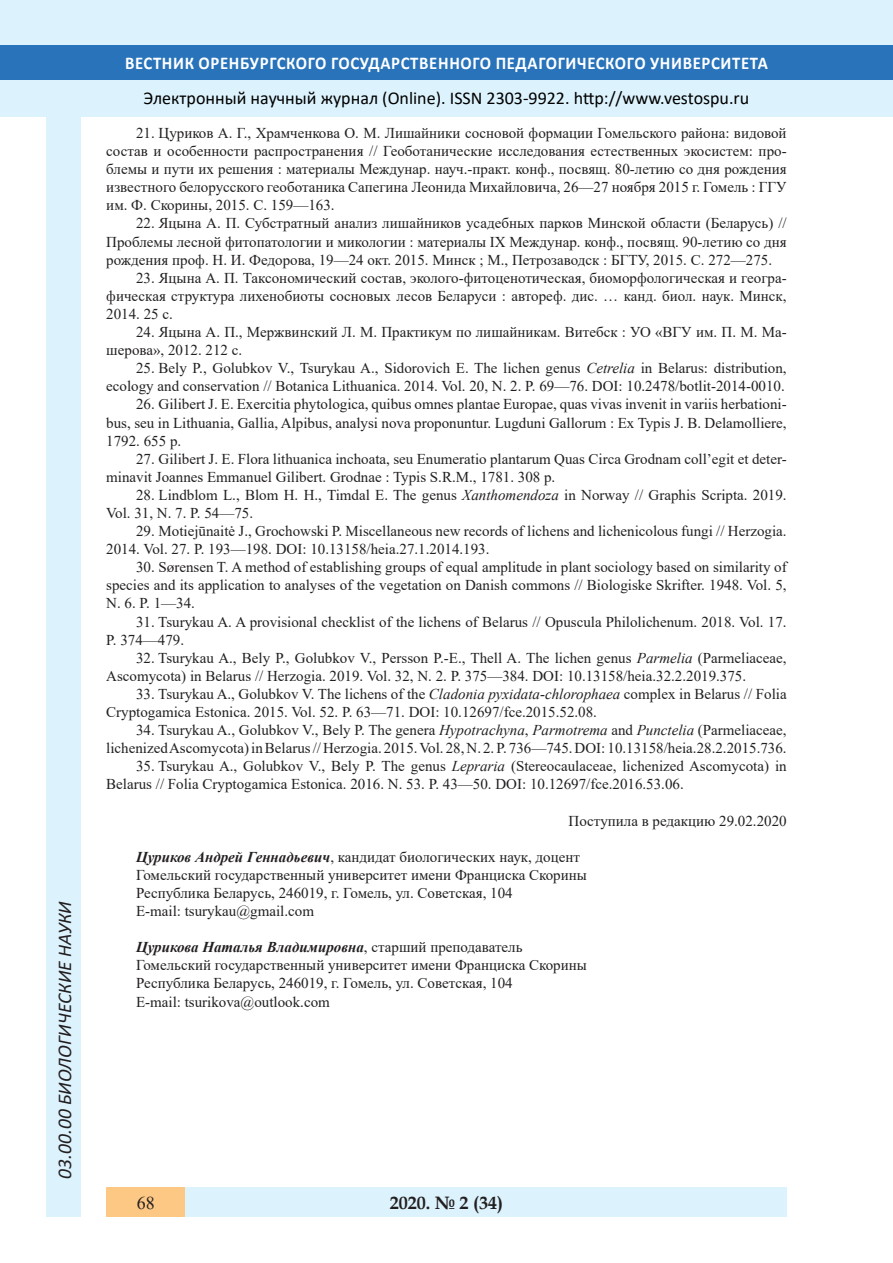
<style>
.page{position:relative;width:893px;height:1263px;background:#fff}
.page>*{position:absolute;margin:0;border:0;box-sizing:border-box;transform-origin:0 0}
.t1{font:italic 19.5px "Calibri";color:#231f20}
.t2{font:18px "Calibri";color:#000}
.t3{font:700 18px "Calibri";letter-spacing:.04em;color:#fff;scale:.93 1}
.t4{font:700 18px "Book Antiqua";color:#231f20}
.t5{font:18px "Times New Roman";color:#231f20}
.литература{font:15px/18.1px "Times New Roman";color:#231f20}
.литература-2{font:italic 700 15px "Times New Roman";color:#231f20}
.s1{font-style:italic}
.s2{font-weight:700;font-style:italic}
.s3{font-weight:400;font-style:normal}
</style>
<div class="page">
<div style="left:0;top:0;width:893px;height:116px;background:#dcf2fc"></div>
<div style="left:0;top:45px;width:893px;height:34px;background:#2873ba"></div>
<div style="left:106px;top:1188px;width:681px;height:29px;background:#dcf2fc"></div>
<div style="left:106px;top:1188px;width:79px;height:29px;background:#fdc784"></div>
<div style="left:47px;top:116px;width:34px;height:1101px;background:#dcf2fc"></div>
<h1 class="t1" style="left:51px;top:1179px;width:279px;rotate:-90deg">03.00.00 БИОЛОГИЧЕСКИЕ НАУКИ</h1>
<p class="t3" style="left:125px;top:50px;width:693px">ВЕСТНИК ОРЕНБУРГСКОГО ГОСУДАРСТВЕННОГО ПЕДАГОГИЧЕСКОГО УНИВЕРСИТЕТА</p>
<p class="t2" style="left:144px;top:85px;width:607px">Электронный научный журнал (Online). ISSN 2303-9922. http://www.vestospu.ru</p>
<p class="литература" style="left:106px;top:123px;width:682px;text-align:justify;text-indent:30px">21. Цуриков А. Г., Храмченкова О. М. Лишайники сосновой формации Гомельского района: видовой состав и особенности распространения // Геоботанические исследования естественных экосистем: про&shy;блемы и пути их решения : материалы Междунар. науч.-практ. конф., посвящ. 80-летию со дня рождения известного белорусского геоботаника Сапегина Леонида Михайловича, 26—27 ноября 2015 г. Гомель : ГГУ им. Ф. Скорины, 2015. С. 159—163.</p>
<p class="литература" style="left:106px;top:214px;width:682px;text-align:justify;text-indent:30px">22. Яцына А. П. Субстратный анализ лишайников усадебных парков Минской области (Беларусь) // Проблемы лесной фитопатологии и микологии : материалы IX Междунар. конф., посвящ. 90-летию со дня рождения проф. Н. И. Федорова, 19—24 окт. 2015. Минск ; М., Петрозаводск : БГТУ, 2015. С. 272—275.</p>
<p class="литература" style="left:106px;top:268px;width:682px;text-align:justify;text-indent:30px">23. Яцына А. П. Таксономический состав, эколого-фитоценотическая, биоморфологическая и геогра&shy;фическая структура лихенобиоты сосновых лесов Беларуси : автореф. дис. … канд. биол. наук. Минск, 2014. 25 с.</p>
<p class="литература" style="left:106px;top:322px;width:682px;text-indent:30px">24. Яцына А. П., Мержвинский Л. М. Практикум по лишайникам. Витебск : УО «ВГУ им. П. М. Ма&shy;шерова», 2012. 212 с.</p>
<p class="литература" style="left:106px;top:359px;width:682px;text-align:right">25. Bely P., Golubkov V., Tsurykau A., Sidorovich E. The lichen genus <span class="s1">Cetrelia</span> in Belarus: distribution, ecology and conservation // Botanica Lithuanica. 2014. Vol. 20, N. 2. P. 69—76. DOI: 10.2478/botlit-2014-0010.</p>
<p class="литература" style="left:106px;top:395px;width:682px;text-align:justify;text-indent:30px">26. Gilibert J. E. Exercitia phytologica, quibus omnes plantae Europae, quas vivas invenit in variis herbationi&shy;bus, seu in Lithuania, Gallia, Alpibus, analysi nova proponuntur. Lugduni Gallorum : Ex Typis J. B. Delamolliere, 1792. 655 p.</p>
<p class="литература" style="left:106px;top:449px;width:682px;text-indent:30px">27. Gilibert J. E. Flora lithuanica inchoata, seu Enumeratio plantarum Quas Circa Grodnam coll’egit et deter&shy;minavit Joannes Emmanuel Gilibert. Grodnae : Typis S.R.M., 1781. 308 p.</p>
<p class="литература" style="left:106px;top:485px;width:682px;text-indent:30px">28. Lindblom L., Blom H. H., Timdal E. The genus <span class="s1">Xanthomendoza</span> in Norway // Graphis Scripta. 2019.<br>Vol. 31, N. 7. P. 54—75.</p>
<p class="литература" style="left:106px;top:521px;width:682px;text-indent:30px">29. Motiejūnaitė J., Grochowski P. Miscellaneous new records of lichens and lichenicolous fungi // Herzogia.<br>2014. Vol. 27. P. 193—198. DOI: 10.13158/heia.27.1.2014.193.</p>
<p class="литература" style="left:106px;top:558px;width:682px;text-align:justify;text-indent:30px">30. Sørensen T. A method of establishing groups of equal amplitude in plant sociology based on similarity of species and its application to analyses of the vegetation on Danish commons // Biologiske Skrifter. 1948. Vol. 5, N. 6. P. 1—34.</p>
<p class="литература" style="left:106px;top:612px;width:682px;text-indent:30px">31. Tsurykau A. A provisional checklist of the lichens of Belarus // Opuscula Philolichenum. 2018. Vol. 17.<br>P. 374—479.</p>
<p class="литература" style="left:106px;top:648px;width:682px;text-indent:30px">32. Tsurykau A., Bely P., Golubkov V., Persson P.-E., Thell A. The lichen genus <span class="s1">Parmelia</span> (Parmeliaceae,<br>Ascomycota) in Belarus // Herzogia. 2019. Vol. 32, N. 2. P. 375—384. DOI: 10.13158/heia.32.2.2019.375.</p>
<p class="литература" style="left:106px;top:684px;width:682px;text-indent:30px">33. Tsurykau A., Golubkov V. The lichens of the <span class="s1">Cladonia pyxidata-chlorophaea</span> complex in Belarus // Folia<br>Cryptogamica Estonica. 2015. Vol. 52. P. 63—71. DOI: 10.12697/fce.2015.52.08.</p>
<p class="литература" style="left:106px;top:720px;width:682px;text-align:right">34. Tsurykau A., Golubkov V., Bely P. The genera <span class="s1">Hypotrachyna</span>, <span class="s1">Parmotrema</span> and <span class="s1">Punctelia</span> (Parmeliaceae, lichenized Ascomycota) in Belarus // Herzogia. 2015.Vol. 28, N. 2. P. 736—745. DOI: 10.13158/heia.28.2.2015.736.</p>
<p class="литература" style="left:106px;top:757px;width:682px;text-indent:30px">35. Tsurykau A., Golubkov V., Bely P. The genus <span class="s1">Lepraria</span> (Stereocaulaceae, lichenized Ascomycota) in<br>Belarus // Folia Cryptogamica Estonica. 2016. N. 53. P. 43—50. DOI: 10.12697/fce.2016.53.06.</p>
<p class="литература" style="left:569px;top:811px;width:220px">Поступила в редакцию 29.02.2020</p>
<p class="литература" style="left:136px;top:847px;width:445px"><span class="s2">Цуриков Андрей Геннадьевич</span>, кандидат биологических наук, доцент</p>
<p class="литература" style="left:136px;top:865px;width:452px">Гомельский государственный университет имени Франциска Скорины</p>
<p class="литература" style="left:136px;top:883px;width:378px">Республика Беларусь, 246019, г. Гомель, ул. Советская, 104</p>
<p class="литература" style="left:136px;top:901px;width:179px">E-mail: tsurykau@gmail.com</p>
<p class="литература-2" style="left:136px;top:937px;width:388px">Цурикова Наталья Владимировна<span class="s3">, старший преподаватель</span></p>
<p class="литература" style="left:136px;top:956px;width:452px">Гомельский государственный университет имени Франциска Скорины</p>
<p class="литература" style="left:136px;top:974px;width:378px">Республика Беларусь, 246019, г. Гомель, ул. Советская, 104</p>
<p class="литература" style="left:136px;top:992px;width:195px">E-mail: tsurikova@outlook.com</p>
<p class="t5" style="left:137px;top:1190px;width:19px">68</p>
<p class="t4" style="left:390px;top:1190px;width:115px">2020. № 2 (34)</p>
</div>
